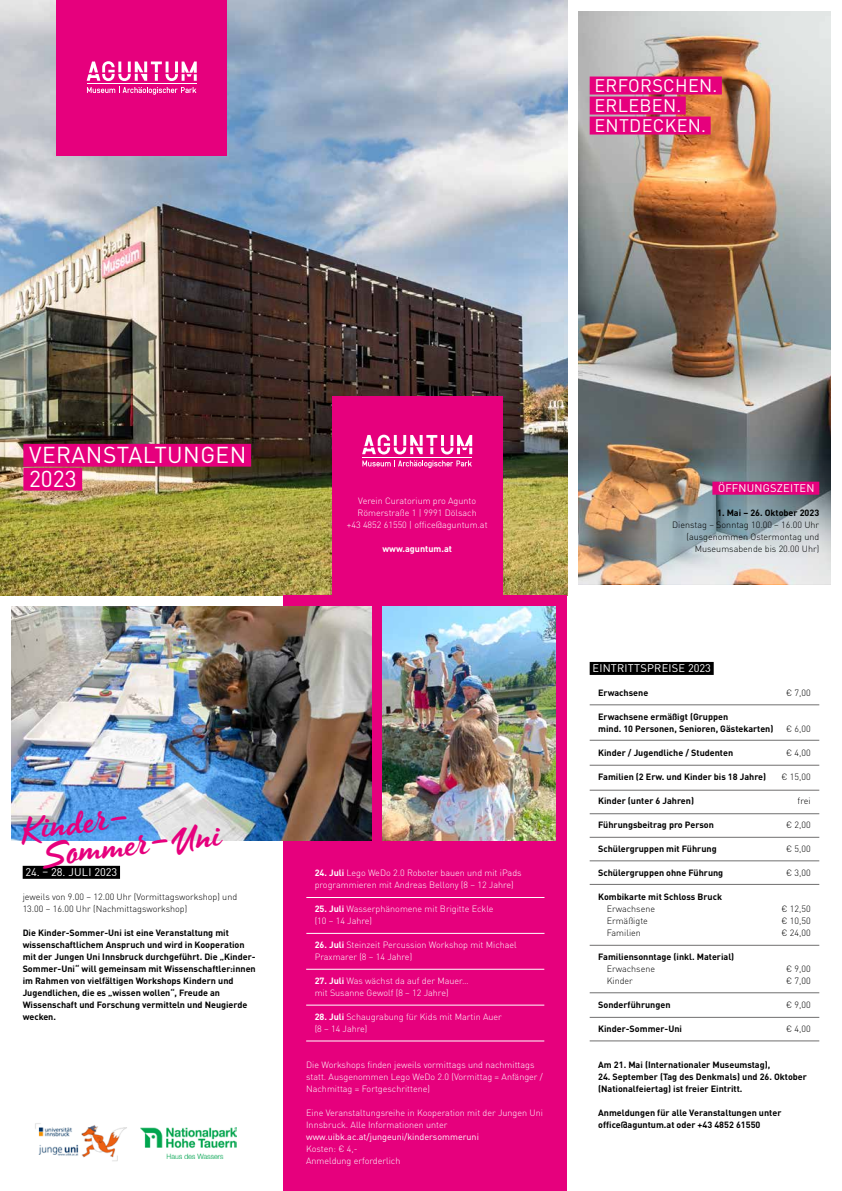
<style>
.page{position:relative;width:842px;height:1191px;background:#fff}
.page>*{position:absolute;margin:0;border:0;box-sizing:border-box;transform-origin:0 0}
.t1{font:43px "Timeout B";color:#e6007d}
.t2{font:22.7px/24px "DIN Pro";letter-spacing:.02em;color:#fff}
.t3{font:18px/20px "DIN Pro";letter-spacing:.02em;color:#fff}
.t4{font:11px "DIN Pro";letter-spacing:.02em;color:#fff}
.t5{font:11px "DIN Pro";color:#fff}
.t6{font:700 9px/12px "DIN Pro";color:#000}
.t7{font:300 9px/12px "DIN Pro";color:#fff}
.t8{font:300 9px/12px "DIN Pro";color:#000}
.t9{font:9px "DIN Pro";color:#fff}
.t10{font:700 9px "DIN Pro";color:#fff}
.s1{font-weight:700}
</style>
<div class="page">
<img style="left:0;top:0;width:567px;height:595px">
<div style="left:57px;top:0;width:170px;height:156px;background:#e6007d"></div>
<svg style="left:87px;top:61px;width:110px;height:20px"></svg>
<svg style="left:87px;top:87px;width:109px;height:8px"></svg>
<hr style="left:87px;top:84px;width:110px;height:1px;background:#fff">
<div style="left:590px;top:662px;width:124px;height:13px;background:#000"></div>
<hr style="left:590px;top:704px;width:229px;height:1px;background:#706f6f">
<hr style="left:590px;top:740px;width:229px;height:1px;background:#706f6f">
<hr style="left:590px;top:765px;width:229px;height:1px;background:#706f6f">
<hr style="left:590px;top:790px;width:229px;height:1px;background:#706f6f">
<hr style="left:590px;top:813px;width:229px;height:1px;background:#706f6f">
<hr style="left:590px;top:837px;width:229px;height:1px;background:#706f6f">
<hr style="left:590px;top:1017px;width:229px;height:1px;background:#706f6f">
<hr style="left:590px;top:860px;width:229px;height:1px;background:#706f6f">
<hr style="left:590px;top:1040px;width:229px;height:1px;background:#706f6f">
<hr style="left:590px;top:884px;width:229px;height:1px;background:#706f6f">
<hr style="left:590px;top:945px;width:229px;height:1px;background:#706f6f">
<div style="left:283px;top:595px;width:284px;height:596px;background:#e6007d"></div>
<div style="left:23px;top:865px;width:97px;height:13px;background:#000"></div>
<hr style="left:306px;top:897px;width:238px;height:1px;background:#fff">
<hr style="left:306px;top:933px;width:238px;height:1px;background:#fff">
<hr style="left:306px;top:969px;width:238px;height:1px;background:#fff">
<hr style="left:306px;top:1005px;width:238px;height:1px;background:#fff">
<hr style="left:306px;top:1040px;width:238px;height:1px;background:#fff">
<img style="left:11px;top:607px;width:360px;height:233px">
<img style="left:383px;top:607px;width:173px;height:233px">
<hr style="left:590px;top:992px;width:229px;height:1px;background:#706f6f">
<img style="left:35px;top:1123px;width:92px;height:39px">
<img style="left:140px;top:1127px;width:96px;height:31px">
<div style="left:23px;top:444px;width:228px;height:22px;background:#e6007d"></div>
<div style="left:23px;top:468px;width:59px;height:22px;background:#e6007d"></div>
<img style="left:578px;top:11px;width:253px;height:421px">
<div style="left:590px;top:76px;width:132px;height:18px;background:#e6007d"></div>
<div style="left:590px;top:96px;width:96px;height:18px;background:#e6007d"></div>
<div style="left:590px;top:116px;width:121px;height:18px;background:#e6007d"></div>
<img style="left:578px;top:432px;width:253px;height:152px">
<div style="left:712px;top:481px;width:107px;height:13px;background:#e6007d"></div>
<div style="left:332px;top:396px;width:170px;height:199px;background:#e6007d"></div>
<svg style="left:362px;top:435px;width:110px;height:19px"></svg>
<svg style="left:362px;top:460px;width:110px;height:8px"></svg>
<hr style="left:362px;top:457px;width:110px;height:1px;background:#fff">
<h3 class="t3" style="left:594px;top:74px;width:125px">ERFORSCHEN.<br>ERLEBEN.<br>ENTDECKEN.</h3>
<h2 class="t2" style="left:29px;top:441px;width:219px">VERANSTALTUNGEN<br>2023</h2>
<h1 class="t1" style="left:20px;top:806px;width:110px;rotate:-6deg">Kinder-</h1>
<h1 class="t1" style="left:42px;top:831px;width:180px;rotate:-6deg">Sommer-Uni</h1>
<p class="t5" style="left:25px;top:863px;width:93px">24. – 28. JULI 2023</p>
<p class="t8" style="left:23px;top:890px;width:216px">jeweils von 9.00 – 12.00 Uhr (Vormittagsworkshop) und<br>13.00 – 16.00 Uhr (Nachmittagsworkshop)</p>
<p class="t6" style="left:23px;top:926px;width:235px">Die Kinder-Sommer-Uni ist eine Veranstaltung mit wissenschaftlichem Anspruch und wird in Kooperation mit der Jungen Uni Innsbruck durchgeführt. Die „Kinder-Sommer-Uni“ will gemeinsam mit Wissenschaftler:innen im Rahmen von vielfältigen Workshops Kindern und Jugendlichen, die es „wissen wollen“, Freude an Wissenschaft und Forschung vermitteln und Neugierde wecken.</p>
<p class="t7" style="left:347px;top:494px;width:142px;text-align:center">Verein Curatorium pro Agunto<br>Römerstraße 1 | 9991 Dölsach<br>+43 4852 61550 | office@aguntum.at</p>
<p class="t10" style="left:382px;top:541px;width:71px">www.aguntum.at</p>
<p class="t7" style="left:315px;top:866px;width:208px"><span class="s1">24. Juli</span> Lego WeDo 2.0 Roboter bauen und mit iPads programmieren mit Andreas Bellony (8 – 12 Jahre)</p>
<p class="t7" style="left:315px;top:902px;width:180px"><span class="s1">25. Juli</span> Wasserphänomene mit Brigitte Eckle (10 – 14 Jahre)</p>
<p class="t7" style="left:315px;top:938px;width:204px"><span class="s1">26. Juli</span> Steinzeit Percussion Workshop mit Michael<br>Praxmarer (8 – 14 Jahre)</p>
<p class="t7" style="left:315px;top:974px;width:156px"><span class="s1">27. Juli</span> Was wächst da auf der Mauer… mit Susanne Gewolf (8 – 12 Jahre)</p>
<p class="t7" style="left:315px;top:1010px;width:189px"><span class="s1">28. Juli</span> Schaugrabung für Kids mit Martin Auer (8 – 14 Jahre)</p>
<p class="t7" style="left:306px;top:1058px;width:238px">Die Workshops finden jeweils vormittags und nachmittags statt. Ausgenommen Lego WeDo 2.0 (Vormittag = Anfänger /<br>Nachmittag = Fortgeschrittene)</p>
<p class="t7" style="left:306px;top:1106px;width:238px">Eine Veranstaltungsreihe in Kooperation mit der Jungen Uni<br>Innsbruck. Alle Informationen unter</p>
<p class="t9" style="left:306px;top:1130px;width:174px">www.uibk.ac.at/jungeuni/kindersommeruni</p>
<p class="t7" style="left:306px;top:1142px;width:96px">Kosten: € 4,-<br>Anmeldung erforderlich</p>
<p class="t4" style="left:718px;top:479px;width:98px">ÖFFNUNGSZEITEN</p>
<p class="t6" style="left:717px;top:506px;width:104px">1. Mai – 26. Oktober 2023</p>
<p class="t8" style="left:672px;top:518px;width:149px;text-align:right">Dienstag – Sonntag 10.00 – 16.00 Uhr (ausgenommen Ostermontag und<br>Museumsabende bis 20.00 Uhr)</p>
<p class="t4" style="left:592px;top:660px;width:120px">EINTRITTSPREISE 2023</p>
<p class="t6" style="left:598px;top:686px;width:52px">Erwachsene</p>
<p class="t8" style="left:786px;top:686px;width:26px">€ 7,00</p>
<p class="t6" style="left:598px;top:710px;width:177px">Erwachsene ermäßigt (Gruppen<br>mind. 10 Personen, Senioren, Gästekarten)</p>
<p class="t8" style="left:786px;top:722px;width:26px">€ 6,00</p>
<p class="t6" style="left:598px;top:746px;width:136px">Kinder / Jugendliche / Studenten</p>
<p class="t8" style="left:786px;top:746px;width:26px">€ 4,00</p>
<p class="t6" style="left:598px;top:770px;width:169px">Familien (2 Erw. und Kinder bis 18 Jahre)</p>
<p class="t8" style="left:781px;top:770px;width:31px">€ 15,00</p>
<p class="t6" style="left:598px;top:794px;width:97px">Kinder (unter 6 Jahren)</p>
<p class="t8" style="left:798px;top:794px;width:15px">frei</p>
<p class="t6" style="left:598px;top:818px;width:117px">Führungsbeitrag pro Person</p>
<p class="t8" style="left:786px;top:818px;width:26px">€ 2,00</p>
<p class="t6" style="left:598px;top:842px;width:120px">Schülergruppen mit Führung</p>
<p class="t8" style="left:786px;top:842px;width:26px">€ 5,00</p>
<p class="t6" style="left:598px;top:866px;width:127px">Schülergruppen ohne Führung</p>
<p class="t8" style="left:786px;top:866px;width:26px">€ 3,00</p>
<p class="t6" style="left:598px;top:890px;width:125px">Kombikarte mit Schloss Bruck</p>
<p class="t8" style="left:607px;top:902px;width:50px">Erwachsene</p>
<p class="t8" style="left:781px;top:902px;width:31px">€ 12,50</p>
<p class="t8" style="left:607px;top:914px;width:43px">Ermäßigte</p>
<p class="t8" style="left:781px;top:914px;width:31px">€ 10,50</p>
<p class="t8" style="left:607px;top:926px;width:36px">Familien</p>
<p class="t8" style="left:781px;top:926px;width:31px">€ 24,00</p>
<p class="t6" style="left:598px;top:950px;width:138px">Familiensonntage (inkl. Material)</p>
<p class="t8" style="left:607px;top:962px;width:50px">Erwachsene</p>
<p class="t8" style="left:786px;top:962px;width:26px">€ 9,00</p>
<p class="t8" style="left:607px;top:974px;width:28px">Kinder</p>
<p class="t8" style="left:786px;top:974px;width:26px">€ 7,00</p>
<p class="t6" style="left:598px;top:998px;width:74px">Sonderführungen</p>
<p class="t8" style="left:786px;top:998px;width:26px">€ 9,00</p>
<p class="t6" style="left:598px;top:1022px;width:85px">Kinder-Sommer-Uni</p>
<p class="t8" style="left:786px;top:1022px;width:26px">€ 4,00</p>
<p class="t6" style="left:598px;top:1058px;width:174px">Am 21. Mai (Internationaler Museumstag),</p>
<p class="t6" style="left:598px;top:1070px;width:210px">24. September (Tag des Denkmals) und 26. Oktober (Nationalfeiertag) ist freier Eintritt.</p>
<p class="t6" style="left:598px;top:1106px;width:185px">Anmeldungen für alle Veranstaltungen unter office@aguntum.at oder +43 4852 61550</p>
</div>
